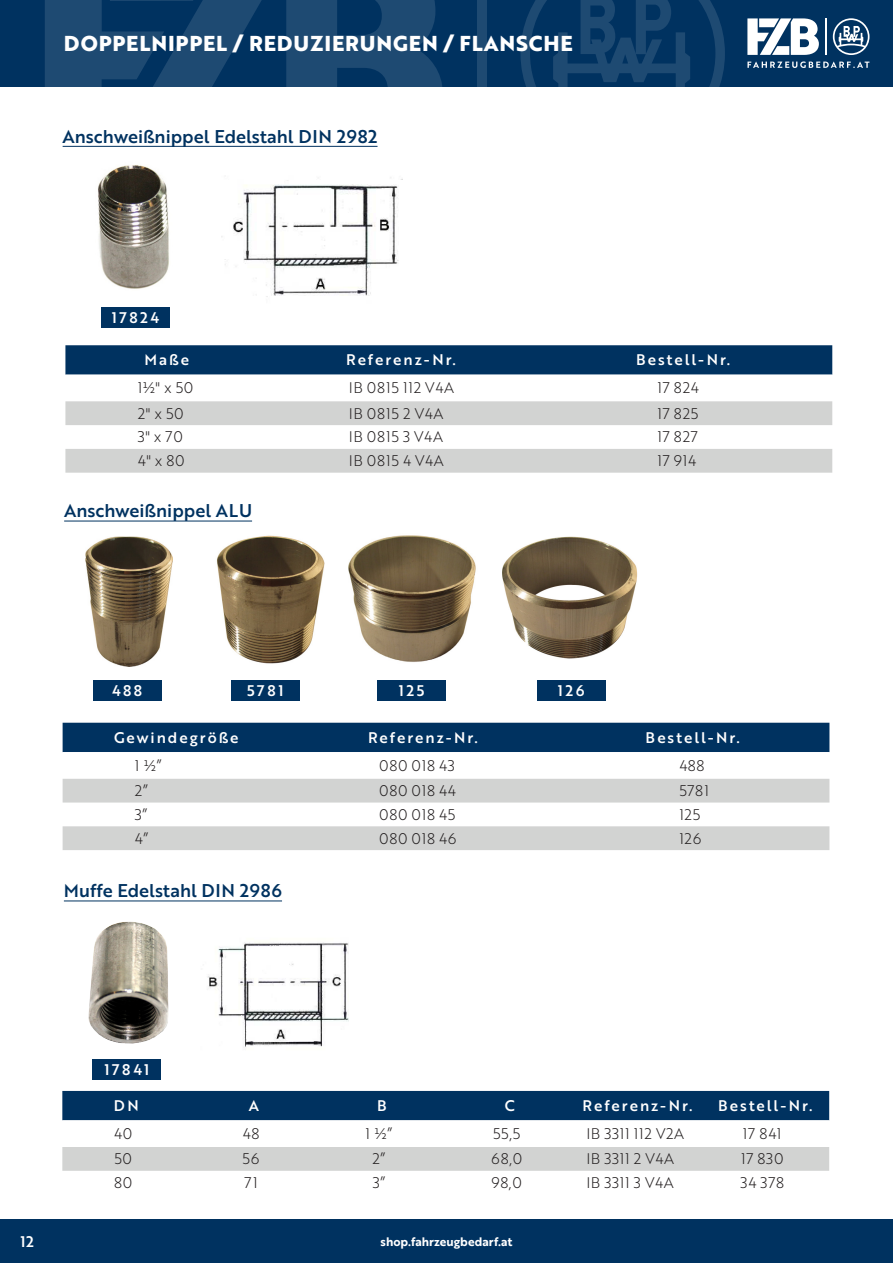
<style>
.page{position:relative;width:893px;height:1263px;background:#fff}
.page>*{position:absolute;margin:0;border:0;box-sizing:border-box;transform-origin:0 0}
.t1{font:700 21px "Brother 1816 Extra";letter-spacing:.04em;color:#fff}
.t2{font:18px "Brother 1816 Medium";color:#003260}
.t3{font:15px "Brother 1816 Light";letter-spacing:.04em;color:#231f20}
.t4{font:15px "Brother 1816 Medium";letter-spacing:.13em;color:#fff}
.t5{font:12px "Brother 1816 Bold";color:#fff}
</style>
<div class="page">
<div style="left:0;top:0;width:893px;height:87px;background:#003260"></div>
<svg style="left:520px;top:0;width:205px;height:87px"></svg>
<div style="left:477px;top:0;width:9px;height:87px;background:#1e4a72"></div>
<svg style="left:45px;top:0;width:397px;height:87px"></svg>
<svg style="left:833px;top:18px;width:36px;height:37px"></svg>
<hr style="left:825px;top:18px;width:2px;height:37px;background:#fff">
<svg style="left:747px;top:18px;width:72px;height:37px"></svg>
<svg style="left:747px;top:61px;width:122px;height:7px"></svg>
<div style="left:0;top:1219px;width:893px;height:44px;background:#003260"></div>
<hr style="left:63px;top:146px;width:314px;height:1px;background:#003260">
<hr style="left:64px;top:521px;width:188px;height:1px;background:#003260">
<hr style="left:64px;top:901px;width:218px;height:1px;background:#003260">
<div style="left:65px;top:345px;width:767px;height:30px;background:#003260"></div>
<svg style="left:65px;top:401px;width:767px;height:72px;fill:#d2d3d2"></svg>
<div style="left:63px;top:723px;width:766px;height:29px;background:#003260"></div>
<svg style="left:63px;top:779px;width:766px;height:71px;fill:#d2d3d2"></svg>
<div style="left:62px;top:1091px;width:767px;height:29px;background:#003260"></div>
<svg style="left:62px;top:1120px;width:767px;height:1px"></svg>
<div style="left:62px;top:1147px;width:767px;height:24px;background:#d2d3d2"></div>
<div style="left:101px;top:307px;width:69px;height:20px;background:#003260"></div>
<div style="left:377px;top:681px;width:69px;height:20px;background:#003260"></div>
<div style="left:93px;top:681px;width:69px;height:20px;background:#003260"></div>
<div style="left:92px;top:1059px;width:69px;height:21px;background:#003260"></div>
<div style="left:537px;top:681px;width:69px;height:20px;background:#003260"></div>
<div style="left:231px;top:681px;width:69px;height:20px;background:#003260"></div>
<img style="left:98px;top:165px;width:71px;height:124px">
<img style="left:217px;top:535px;width:108px;height:129px">
<img style="left:348px;top:535px;width:128px;height:127px">
<img style="left:502px;top:536px;width:136px;height:123px">
<img style="left:85px;top:536px;width:87px;height:130px">
<img style="left:88px;top:921px;width:81px;height:123px">
<img style="left:221px;top:177px;width:182px;height:120px">
<img style="left:208px;top:942px;width:141px;height:105px">
<p class="t1" style="left:64px;top:27px;width:511px">DOPPELNIPPEL / REDUZIERUNGEN / FLANSCHE</p>
<p class="t2" style="left:63px;top:123px;width:316px">Anschweißnippel Edelstahl DIN 2982</p>
<p class="t4" style="left:112px;top:306px;width:49px">17824</p>
<p class="t4" style="left:144px;top:349px;width:46px">Maße</p>
<p class="t4" style="left:346px;top:349px;width:111px">Referenz-Nr.</p>
<p class="t4" style="left:636px;top:349px;width:96px">Bestell-Nr.</p>
<p class="t3" style="left:138px;top:377px;width:57px">1½" x 50</p>
<p class="t3" style="left:349px;top:377px;width:107px">IB 0815 112 V4A</p>
<p class="t3" style="left:657px;top:377px;width:43px">17 824</p>
<p class="t3" style="left:138px;top:402px;width:48px">2" x 50</p>
<p class="t3" style="left:349px;top:402px;width:96px">IB 0815 2 V4A</p>
<p class="t3" style="left:657px;top:402px;width:42px">17 825</p>
<p class="t3" style="left:138px;top:426px;width:47px">3" x 70</p>
<p class="t3" style="left:349px;top:426px;width:96px">IB 0815 3 V4A</p>
<p class="t3" style="left:657px;top:426px;width:42px">17 827</p>
<p class="t3" style="left:138px;top:450px;width:49px">4" x 80</p>
<p class="t3" style="left:349px;top:450px;width:97px">IB 0815 4 V4A</p>
<p class="t3" style="left:657px;top:450px;width:40px">17 914</p>
<p class="t2" style="left:64px;top:497px;width:189px">Anschweißnippel ALU</p>
<p class="t4" style="left:112px;top:679px;width:32px">488</p>
<p class="t4" style="left:399px;top:679px;width:27px">125</p>
<p class="t4" style="left:247px;top:679px;width:38px">5781</p>
<p class="t4" style="left:558px;top:679px;width:28px">126</p>
<p class="t4" style="left:114px;top:726px;width:126px">Gewindegröße</p>
<p class="t4" style="left:368px;top:726px;width:111px">Referenz-Nr.</p>
<p class="t4" style="left:646px;top:726px;width:96px">Bestell-Nr.</p>
<p class="t3" style="left:135px;top:754px;width:28px">1 ½”</p>
<p class="t3" style="left:379px;top:754px;width:77px">080 018 43</p>
<p class="t3" style="left:679px;top:754px;width:27px">488</p>
<p class="t3" style="left:135px;top:780px;width:14px">2”</p>
<p class="t3" style="left:379px;top:780px;width:78px">080 018 44</p>
<p class="t3" style="left:679px;top:780px;width:31px">5781</p>
<p class="t3" style="left:135px;top:803px;width:14px">3”</p>
<p class="t3" style="left:379px;top:803px;width:77px">080 018 45</p>
<p class="t3" style="left:679px;top:803px;width:23px">125</p>
<p class="t3" style="left:135px;top:827px;width:15px">4”</p>
<p class="t3" style="left:379px;top:827px;width:79px">080 018 46</p>
<p class="t3" style="left:679px;top:827px;width:24px">126</p>
<p class="t2" style="left:64px;top:877px;width:220px">Muffe Edelstahl DIN 2986</p>
<p class="t4" style="left:104px;top:1058px;width:46px">17841</p>
<p class="t4" style="left:114px;top:1094px;width:26px">DN</p>
<p class="t4" style="left:249px;top:1094px;width:12px">A</p>
<p class="t4" style="left:377px;top:1094px;width:11px">B</p>
<p class="t4" style="left:505px;top:1094px;width:11px">C</p>
<p class="t4" style="left:583px;top:1094px;width:111px">Referenz-Nr.</p>
<p class="t4" style="left:718px;top:1094px;width:96px">Bestell-Nr.</p>
<p class="t3" style="left:114px;top:1123px;width:20px">40</p>
<p class="t3" style="left:243px;top:1123px;width:18px">48</p>
<p class="t3" style="left:366px;top:1123px;width:28px">1 ½”</p>
<p class="t3" style="left:493px;top:1123px;width:29px">55,5</p>
<p class="t3" style="left:586px;top:1123px;width:99px">IB 3311 112 V2A</p>
<p class="t3" style="left:743px;top:1123px;width:40px">17 841</p>
<p class="t3" style="left:114px;top:1148px;width:19px">50</p>
<p class="t3" style="left:243px;top:1148px;width:18px">56</p>
<p class="t3" style="left:372px;top:1148px;width:14px">2”</p>
<p class="t3" style="left:491px;top:1148px;width:33px">68,0</p>
<p class="t3" style="left:586px;top:1148px;width:89px">IB 3311 2 V4A</p>
<p class="t3" style="left:741px;top:1148px;width:44px">17 830</p>
<p class="t3" style="left:114px;top:1172px;width:20px">80</p>
<p class="t3" style="left:244px;top:1172px;width:15px">71</p>
<p class="t3" style="left:373px;top:1172px;width:14px">3”</p>
<p class="t3" style="left:491px;top:1172px;width:32px">98,0</p>
<p class="t3" style="left:586px;top:1172px;width:89px">IB 3311 3 V4A</p>
<p class="t3" style="left:740px;top:1172px;width:45px">34 378</p>
<p class="t4" style="left:20px;top:1230px;width:15px">12</p>
<p class="t5" style="left:381px;top:1232px;width:133px">shop.fahrzeugbedarf.at</p>
</div>
